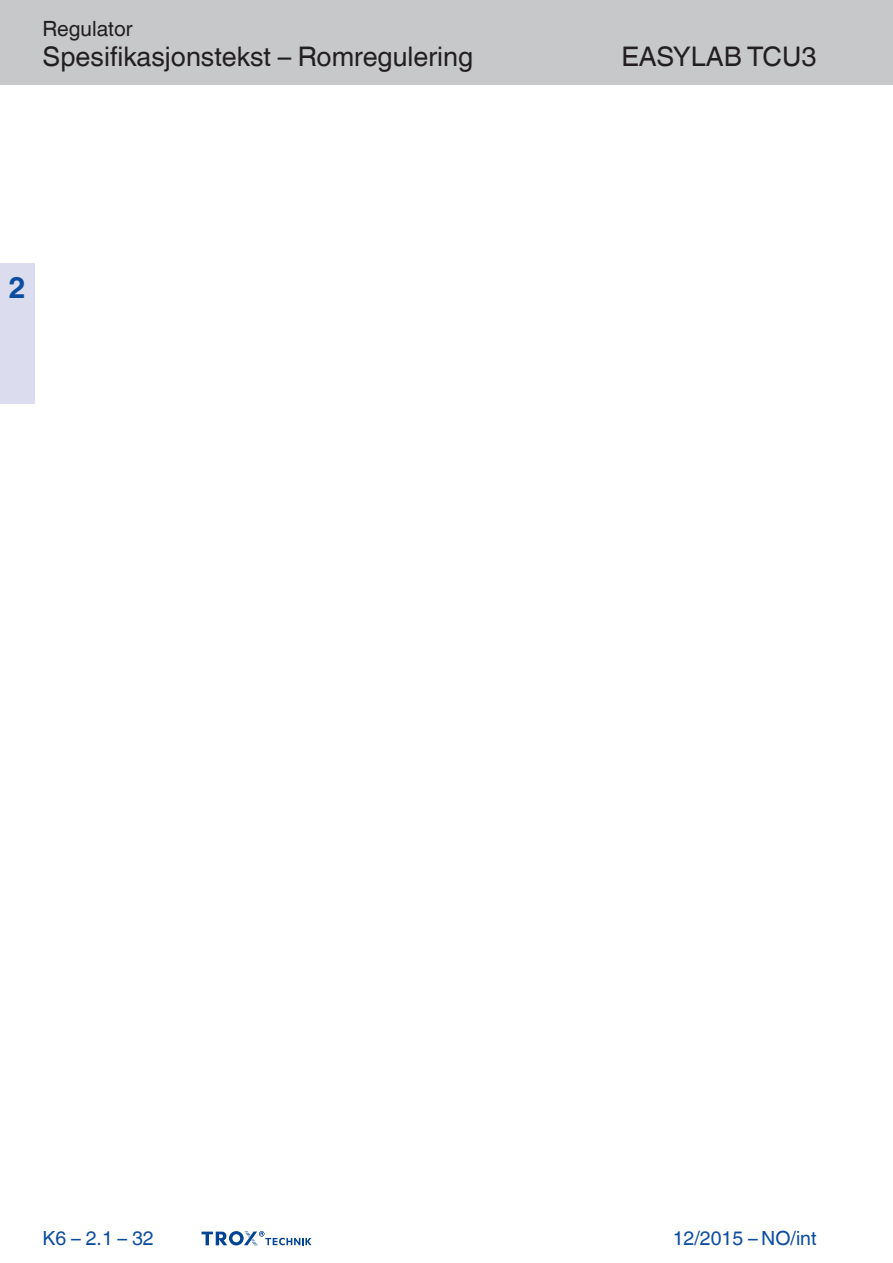
<style>
.page{position:relative;width:893px;height:1263px;background:#fff}
.page>*{position:absolute;margin:0;border:0;box-sizing:border-box;transform-origin:0 0}
.Register-Tab-Ziffern{font:700 30px "TROX Helvetica";color:#0d4da1}
.Navigation_2{font:27px "TROX Helvetica";color:#231f20}
.Navigation_3{font:27px "TROX Helvetica";color:#231f20}
.Navigation_1{font:21px "TROX Helvetica";color:#231f20}
.pagina_li-re{font:19.5px "TROX Helvetica";color:#0d4da1}
</style>
<div class="page">
<div style="left:0;top:0;width:893px;height:85px;background:#c7c8ca"></div>
<div style="left:0;top:264px;width:34px;height:140px;background:#dbddef"></div>
<svg style="left:202px;top:1231px;width:110px;height:15px"></svg>
<p class="Navigation_1" style="left:43px;top:17px;width:92px">Regulator</p>
<p class="Navigation_2" style="left:43px;top:41px;width:432px">Spesifikasjonstekst – Romregulering</p>
<p class="Navigation_3" style="left:621px;top:41px;width:197px">EASYLAB TCU3</p>
<p class="Register-Tab-Ziffern" style="left:8px;top:270px;width:19px">2</p>
<p class="pagina_li-re" style="left:43px;top:1227px;width:113px">K6 – 2.1 – 32</p>
<p class="pagina_li-re" style="left:673px;top:1227px;width:145px">12/2015 – NO/int</p>
</div>
